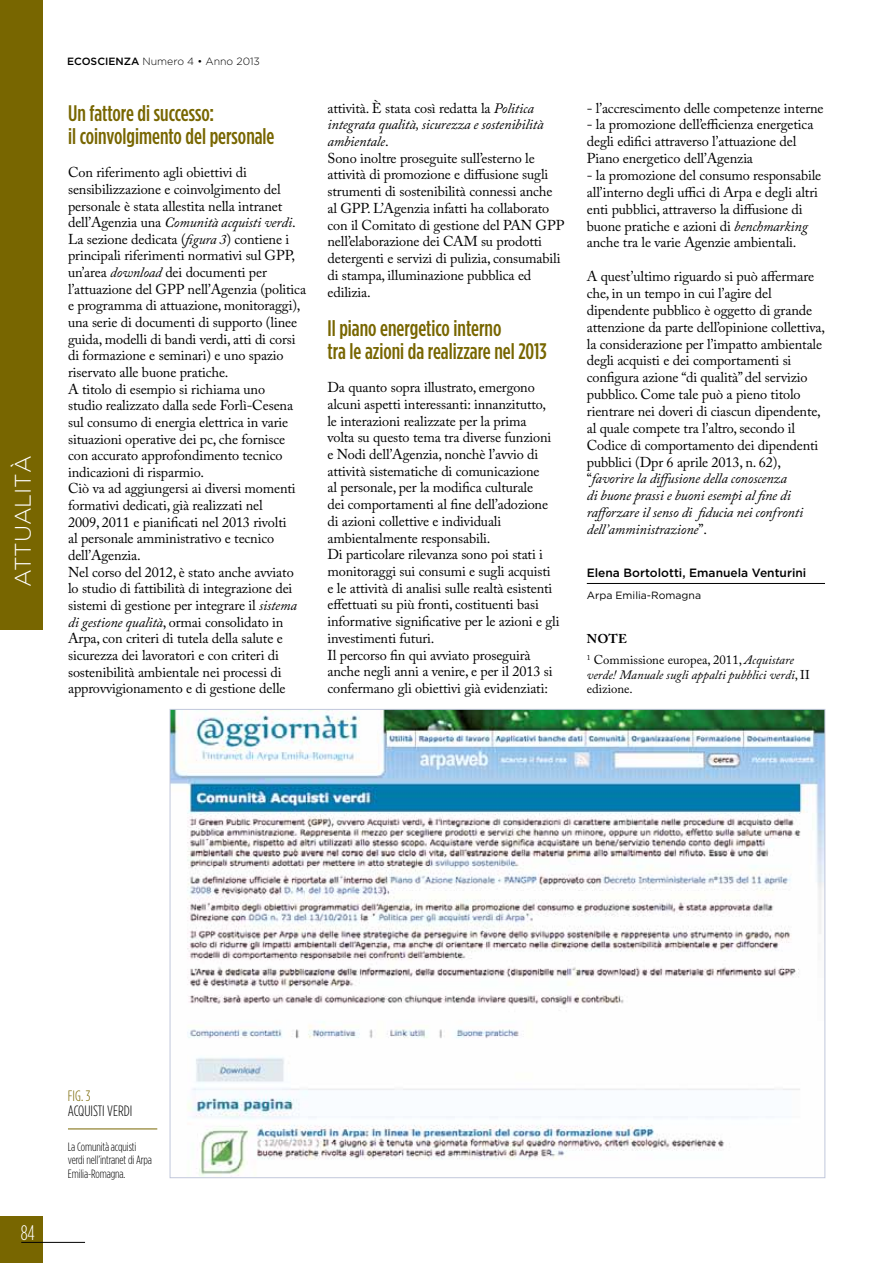
<style>
.page{position:relative;width:893px;height:1263px;background:#fff}
.page>*{position:absolute;margin:0;border:0;box-sizing:border-box;transform-origin:0 0}
.t1{font:500 condensed 22.5px/22.6px "Gotham HTF";color:#786600}
.t2{font:300 22.5px "Gotham HTF";color:#fff}
.t3{font:300 condensed 21px "Gotham HTF";color:#fff}
.t4{font:300 15px "Gotham Condensed";color:#000}
.t5{font:300 15px "Gotham Condensed";color:#786600}
.t6{font:14.25px/16.6px "Adobe Caslon Pro";letter-spacing:-.01em;color:#000}
.t7{font:italic 12.75px/14.5px "Adobe Caslon Pro";color:#000}
.t8{font:12.75px/21px "Adobe Caslon Pro";color:#000}
.t9{font:300 12px/13.5px "Gotham Condensed";letter-spacing:-.01em;color:#000}
.t10{font:500 12px "Gotham";color:#000}
.t11{font:300 10.5px "Gotham HTF";color:#000}
.t12{font:10.5px "Gotham HTF";color:#000}
.s1{font-weight:500}
.s2{font-style:italic}
.s3{font-weight:700}
.s4{font-style:normal}
</style>
<div class="page">
<div style="left:0;top:1216px;width:43px;height:47px;background:#786600"></div>
<hr style="left:21px;top:1242px;width:64px;height:1px;background:#000">
<div style="left:0;top:0;width:43px;height:629px;background:#786600"></div>
<hr style="left:587px;top:583px;width:238px;height:1px;background:#000">
<img style="left:172px;top:711px;width:651px;height:465px">
<hr style="left:68px;top:1129px;width:89px;height:1px;background:#786600">
<h1 class="t2" style="left:11px;top:587px;width:128px;rotate:-90deg">ATTUALITà</h1>
<p class="t11" style="left:67px;top:56px;width:194px"><span class="s1">ECOSCIENZA</span> Numero 4 • Anno 2013</p>
<h1 class="t1" style="left:68px;top:102px;width:208px">Un fattore di successo:<br>il coinvolgimento del personale</h1>
<p class="t6" style="left:68px;top:164px;width:240px">Con riferimento agli obiettivi di sensibilizzazione e coinvolgimento del personale è stata allestita nella intranet dell’Agenzia una <span class="s2">Comunità acquisti verdi</span>.<br>La sezione dedicata (<span class="s2">figura 3</span>) contiene i principali riferimenti normativi sul GPP, un’area <span class="s2">download</span> dei documenti per l’attuazione del GPP nell’Agenzia (politica e programma di attuazione, monitoraggi), una serie di documenti di supporto (linee guida, modelli di bandi verdi, atti di corsi di formazione e seminari) e uno spazio riservato alle buone pratiche.<br>A titolo di esempio si richiama uno<br>studio realizzato dalla sede Forlì-Cesena sul consumo di energia elettrica in varie situazioni operative dei pc, che fornisce con accurato approfondimento tecnico indicazioni di risparmio.<br>Ciò va ad aggiungersi ai diversi momenti formativi dedicati, già realizzati nel<br>2009, 2011 e pianificati nel 2013 rivolti<br>al personale amministrativo e tecnico dell’Agenzia.<br>Nel corso del 2012, è stato anche avviato lo studio di fattibilità di integrazione dei sistemi di gestione per integrare il <span class="s2">sistema di gestione qualità</span>, ormai consolidato in Arpa, con criteri di tutela della salute e sicurezza dei lavoratori e con criteri di sostenibilità ambientale nei processi di approvvigionamento e di gestione delle</p>
<p class="t6" style="left:327px;top:99px;width:238px">attività. è stata così redatta la <span class="s2">Politica integrata qualità, sicurezza e sostenibilità ambientale</span>.<br>Sono inoltre proseguite sull’esterno le attività di promozione e diffusione sugli strumenti di sostenibilità connessi anche al GPP. L’Agenzia infatti ha collaborato con il Comitato di gestione del PAN GPP nell’elaborazione dei CAM su prodotti detergenti e servizi di pulizia, consumabili di stampa, illuminazione pubblica ed edilizia.</p>
<h1 class="t1" style="left:327px;top:316px;width:221px">Il piano energetico interno<br>tra le azioni da realizzare nel 2013</h1>
<p class="t6" style="left:327px;top:379px;width:234px">Da quanto sopra illustrato, emergono alcuni aspetti interessanti: innanzitutto,<br>le interazioni realizzate per la prima<br>volta su questo tema tra diverse funzioni e Nodi dell’Agenzia, nonchè l’avvio di attività sistematiche di comunicazione<br>al personale, per la modifica culturale<br>dei comportamenti al fine dell’adozione di azioni collettive e individuali ambientalmente responsabili.<br>Di particolare rilevanza sono poi stati i monitoraggi sui consumi e sugli acquisti e le attività di analisi sulle realtà esistenti effettuati su più fronti, costituenti basi informative significative per le azioni e gli investimenti futuri.<br>Il percorso fin qui avviato proseguirà anche negli anni a venire, e per il 2013 si confermano gli obiettivi già evidenziati:</p>
<p class="t6" style="left:587px;top:99px;width:238px">- l’accrescimento delle competenze interne</p>
<p class="t6" style="left:587px;top:116px;width:228px">- la promozione dell’efficienza energetica degli edifici attraverso l’attuazione del<br>Piano energetico dell’Agenzia</p>
<p class="t6" style="left:587px;top:167px;width:236px">- la promozione del consumo responsabile all’interno degli uffici di Arpa e degli altri enti pubblici, attraverso la diffusione di buone pratiche e azioni di <span class="s2">benchmarking </span>anche tra le varie Agenzie ambientali.</p>
<p class="t6" style="left:587px;top:268px;width:240px">A quest’ultimo riguardo si può affermare che, in un tempo in cui l’agire del dipendente pubblico è oggetto di grande attenzione da parte dell’opinione collettiva, la considerazione per l’impatto ambientale degli acquisti e dei comportamenti si configura azione “di qualità” del servizio pubblico. Come tale può a pieno titolo rientrare nei doveri di ciascun dipendente, al quale compete tra l’altro, secondo il Codice di comportamento dei dipendenti pubblici (Dpr 6 aprile 2013, n. 62), “<span class="s2">favorire la diffusione della conoscenza<br>di buone prassi e buoni esempi al fine di rafforzare il senso di fiducia nei confronti dell’amministrazione</span>”.</p>
<p class="t10" style="left:587px;top:566px;width:221px">Elena Bortolotti, Emanuela Venturini</p>
<p class="t12" style="left:587px;top:589px;width:116px">Arpa Emilia-Romagna</p>
<p class="t8" style="left:587px;top:628px;width:209px"><span class="s3">Note<br></span><sup>1</sup> Commissione europea, 2011, <span class="s2">Acquistare</span></p>
<p class="t7" style="left:587px;top:667px;width:224px">verde! Manuale sugli appalti pubblici verdi<span class="s4">, II edizione.</span></p>
<h2 class="t3" style="left:21px;top:1221px;width:16px">84</h2>
<p class="t5" style="left:68px;top:1088px;width:24px">fig. 3</p>
<p class="t4" style="left:68px;top:1103px;width:66px">acquisti verdi</p>
<p class="t9" style="left:68px;top:1140px;width:86px">La Comunità acquisti verdi nell’intranet di Arpa<br>Emilia-Romagna.</p>
</div>
